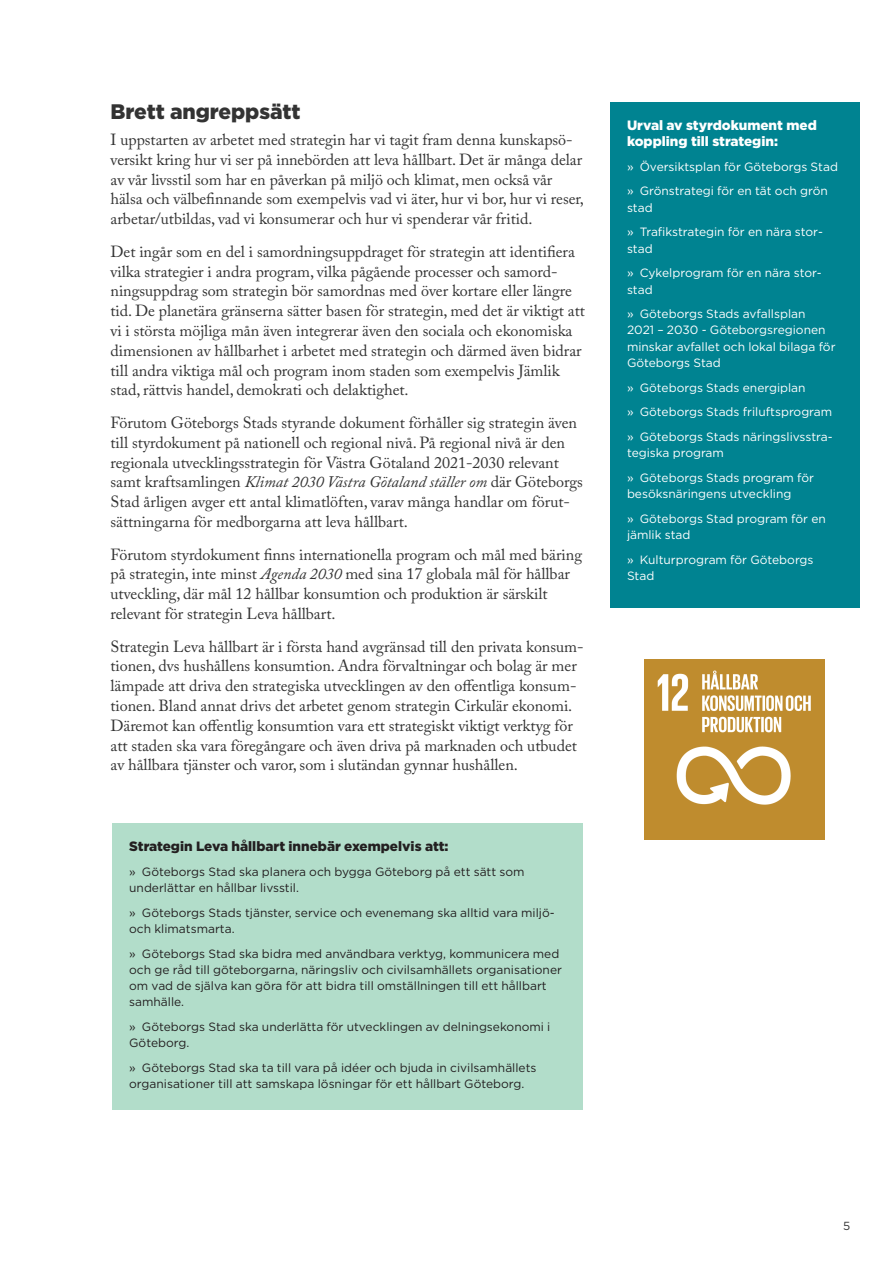
<style>
.page{position:relative;width:893px;height:1263px;background:#fff}
.page>*{position:absolute;margin:0;border:0;box-sizing:border-box;transform-origin:0 0}
.Rubrik_4{font:900 21px "Gotham";letter-spacing:-.005em;color:#333}
.Brödtext{font:16.05px/19.8px "Adobe Caslon Pro";letter-spacing:-.005em;color:#333}
.Gotham_Black{font:900 13.5px/16.2px "Gotham";color:#fff}
.Gotham_Black-2{font:900 13.5px "Gotham";color:#231f20}
.t1{font:12px/16.2px "Gotham";color:#231f20}
.t2{font:12px/16.2px "Gotham";color:#fff}
.t3{font:11.7px "Gotham";color:#333}
.s1{font-style:italic}
</style>
<div class="page">
<div style="left:112px;top:823px;width:471px;height:287px;background:#b2ddca"></div>
<div style="left:610px;top:102px;width:249px;height:506px;background:#008391"></div>
<img style="left:644px;top:659px;width:181px;height:180px">
<h4 class="Rubrik_4" style="left:111px;top:97px;width:191px">Brett angreppsätt</h4>
<p class="Brödtext" style="left:111px;top:130px;width:475px">I uppstarten av arbetet med strategin har vi tagit fram denna kunskapsö&shy;versikt kring hur vi ser på innebörden att leva hållbart. Det är många delar av vår livsstil som har en påverkan på miljö och klimat, men också vår hälsa och välbefinnande som exempelvis vad vi äter, hur vi bor, hur vi reser, arbetar/utbildas, vad vi konsumerar och hur vi spenderar vår fritid.</p>
<p class="Brödtext" style="left:111px;top:241px;width:476px">Det ingår som en del i samordningsuppdraget för strategin att identifiera vilka strategier i andra program, vilka pågående processer och samord&shy;ningsuppdrag som strategin bör samordnas med över kortare eller längre tid. De planetära gränserna sätter basen för strategin, med det är viktigt att vi i största möjliga mån även integrerar även den sociala och ekonomiska dimensionen av hållbarhet i arbetet med strategin och därmed även bidrar till andra viktiga mål och program inom staden som exempelvis Jämlik stad, rättvis handel, demokrati och delaktighet.</p>
<p class="Brödtext" style="left:111px;top:412px;width:474px">Förutom Göteborgs Stads styrande dokument förhåller sig strategin även till styrdokument på nationell och regional nivå. På regional nivå är den regionala utvecklingsstrategin för Västra Götaland 2021-2030 relevant samt kraftsamlingen <span class="s1">Klimat 2030 Västra Götaland ställer om</span> där Göteborgs Stad årligen avger ett antal klimatlöften, varav många handlar om förut&shy;sättningarna för medborgarna att leva hållbart.</p>
<p class="Brödtext" style="left:111px;top:544px;width:473px">Förutom styrdokument finns internationella program och mål med bäring på strategin, inte minst <span class="s1">Agenda 2030</span> med sina 17 globala mål för hållbar utveckling, där mål 12 hållbar konsumtion och produktion är särskilt relevant för strategin Leva hållbart.</p>
<p class="Brödtext" style="left:111px;top:636px;width:475px">Strategin Leva hållbart är i första hand avgränsad till den privata konsum&shy;tionen, dvs hushållens konsumtion. Andra förvaltningar och bolag är mer lämpade att driva den strategiska utvecklingen av den offentliga konsum&shy;tionen. Bland annat drivs det arbetet genom strategin Cirkulär ekonomi.<br>Däremot kan offentlig konsumtion vara ett strategiskt viktigt verktyg för att staden ska vara föregångare och även driva på marknaden och utbudet av hållbara tjänster och varor, som i slutändan gynnar hushållen.</p>
<p class="Gotham_Black-2" style="left:129px;top:837px;width:321px">Strategin Leva hållbart innebär exempelvis att:</p>
<p class="t1" style="left:129px;top:863px;width:397px">» Göteborgs Stad ska planera och bygga Göteborg på ett sätt som underlättar en hållbar livsstil.</p>
<p class="t1" style="left:129px;top:904px;width:427px">» Göteborgs Stads tjänster, service och evenemang ska alltid vara miljö&shy;och klimatsmarta.</p>
<p class="t1" style="left:129px;top:945px;width:434px">» Göteborgs Stad ska bidra med användbara verktyg, kommunicera med och ge råd till göteborgarna, näringsliv och civilsamhällets organisationer om vad de själva kan göra för att bidra till omställningen till ett hållbart samhälle.</p>
<p class="t1" style="left:129px;top:1018px;width:423px">» Göteborgs Stad ska underlätta för utvecklingen av delningsekonomi i<br>Göteborg.</p>
<p class="t1" style="left:129px;top:1059px;width:409px">» Göteborgs Stad ska ta till vara på idéer och bjuda in civilsamhällets organisationer till att samskapa lösningar för ett hållbart Göteborg.</p>
<p class="Gotham_Black" style="left:627px;top:117px;width:191px">Urval av styrdokument med koppling till strategin:</p>
<p class="t2" style="left:627px;top:158px;width:212px">» Översiktsplan för Göteborgs Stad</p>
<p class="t2" style="left:627px;top:183px;width:202px">» Grönstrategi för en tät och grön stad</p>
<p class="t2" style="left:627px;top:224px;width:197px">» Trafikstrategin för en nära stor&shy;stad</p>
<p class="t2" style="left:627px;top:265px;width:196px">» Cykelprogram för en nära stor&shy;stad</p>
<p class="t2" style="left:627px;top:306px;width:210px">» Göteborgs Stads avfallsplan<br>2021 – 2030 - Göteborgsregionen minskar avfallet och lokal bilaga för<br>Göteborgs Stad</p>
<p class="t2" style="left:627px;top:379px;width:180px">» Göteborgs Stads energiplan</p>
<p class="t2" style="left:627px;top:404px;width:207px">» Göteborgs Stads friluftsprogram</p>
<p class="t2" style="left:627px;top:428px;width:207px">» Göteborgs Stads näringslivsstra&shy;tegiska program</p>
<p class="t2" style="left:627px;top:469px;width:189px">» Göteborgs Stads program för besöksnäringens utveckling</p>
<p class="t2" style="left:627px;top:510px;width:200px">» Göteborgs Stad program för en jämlik stad</p>
<p class="t2" style="left:627px;top:551px;width:188px">» Kulturprogram för Göteborgs<br>Stad</p>
<p class="t3" style="left:843px;top:1218px;width:9px">5</p>
</div>
